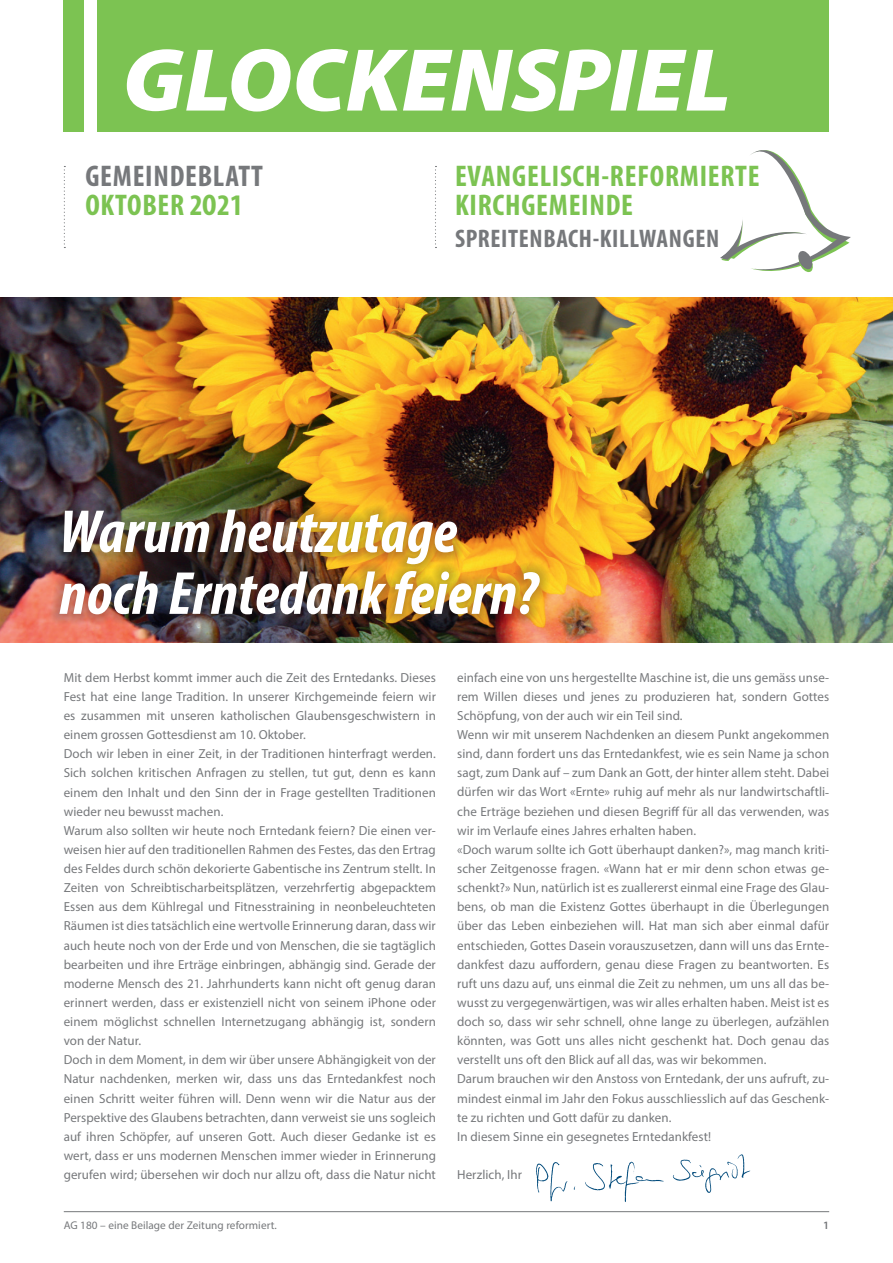
<style>
.page{position:relative;width:893px;height:1263px;background:#fff}
.page>*{position:absolute;margin:0;border:0;box-sizing:border-box;transform-origin:0 0}
.t1{font:italic 900 90px "Myriad Pro";color:#fff}
.t2{font:italic 700 condensed 61.35px/61.8px "Myriad Pro";letter-spacing:.005em;color:#fff}
.t3{font:700 condensed 30px/28.5px "Myriad Pro";letter-spacing:.025em;color:#7cc352}
.t4{font:700 condensed 30px "Myriad Pro";letter-spacing:.025em;color:#76787b}
.t5{font:700 condensed 25.5px "Myriad Pro";letter-spacing:.025em;color:#76787b}
.t6{font:13.2px/19px "Myriad Pro";letter-spacing:.005em;color:#76787b}
.t7{font:11.25px "Myriad Pro";letter-spacing:.005em;color:#76787b}
.t8{font:600 11.25px "Myriad Pro";color:#76787b}
.s1{font-weight:600;font-style:normal;font-size:180px}
</style>
<div class="page">
<div style="left:64px;top:0;width:765px;height:132px;background:#7cc352"></div>
<svg style="left:435px;top:166px;width:1px;height:82px"></svg>
<svg style="left:64px;top:166px;width:1px;height:82px"></svg>
<svg style="left:720px;top:150px;width:131px;height:122px"></svg>
<hr style="left:64px;top:1211px;width:765px;height:1px;background:#76787b">
<img style="left:0;top:298px;width:893px;height:345px">
<div style="left:49px;top:499px;width:501px;height:125px;background:#231f20;opacity:.5"></div>
<img style="left:536px;top:1154px;width:215px;height:48px">
<h1 class="t1" style="left:73px;top:30px;width:660px"><span class="s1">|</span> GLOCKENSPIEL</h1>
<h3 class="t4" style="left:85px;top:157px;width:179px">GEMEINDEBLATT</h3>
<h3 class="t3" style="left:85px;top:190px;width:159px">OKTOBER 2O21</h3>
<h3 class="t3" style="left:455px;top:161px;width:306px">EVANGELISCH-REFORMIERTE<br>KIRCHGEMEINDE</h3>
<h3 class="t5" style="left:455px;top:223px;width:266px">SPREITENBACH-KILLWANGEN</h3>
<h2 class="t2" style="left:59px;top:499px;width:479px">Warum heutzutage noch Erntedank feiern?</h2>
<p class="t6" style="left:64px;top:667px;width:374px">Mit dem Herbst kommt immer auch die Zeit des Erntedanks. Dieses Fest hat eine lange Tradition. In unserer Kirchgemeinde feiern wir es zusammen mit unseren katholischen Glaubensgeschwistern in einem grossen Gottesdienst am 10. Oktober.<br>Doch wir leben in einer Zeit, in der Traditionen hinterfragt werden.<br>Sich solchen kritischen Anfragen zu stellen, tut gut, denn es kann einem den Inhalt und den Sinn der in Frage gestellten Traditionen wieder neu bewusst machen.<br>Warum also sollten wir heute noch Erntedank feiern? Die einen ver&shy;weisen hier auf den traditionellen Rahmen des Festes, das den Ertrag des Feldes durch schön dekorierte Gabentische ins Zentrum stellt. In Zeiten von Schreibtischarbeitsplätzen, verzehrfertig abgepacktem Essen aus dem Kühlregal und Fitnesstraining in neonbeleuchteten Räumen ist dies tatsächlich eine wertvolle Erinnerung daran, dass wir auch heute noch von der Erde und von Menschen, die sie tagtäglich bearbeiten und ihre Erträge einbringen, abhängig sind. Gerade der moderne Mensch des 21. Jahrhunderts kann nicht oft genug daran erinnert werden, dass er existenziell nicht von seinem iPhone oder einem möglichst schnellen Internetzugang abhängig ist, sondern von der Natur.<br>Doch in dem Moment, in dem wir über unsere Abhängigkeit von der Natur nachdenken, merken wir, dass uns das Erntedankfest noch einen Schritt weiter führen will. Denn wenn wir die Natur aus der Perspektive des Glaubens betrachten, dann verweist sie uns sogleich auf ihren Schöpfer, auf unseren Gott. Auch dieser Gedanke ist es wert, dass er uns modernen Menschen immer wieder in Erinnerung gerufen wird; übersehen wir doch nur allzu oft, dass die Natur nicht</p>
<p class="t6" style="left:457px;top:667px;width:374px">einfach eine von uns hergestellte Maschine ist, die uns gemäss unse&shy;rem Willen dieses und jenes zu produzieren hat, sondern Gottes Schöpfung, von der auch wir ein Teil sind.<br>Wenn wir mit unserem Nachdenken an diesem Punkt angekommen sind, dann fordert uns das Erntedankfest, wie es sein Name ja schon sagt, zum Dank auf – zum Dank an Gott, der hinter allem steht. Dabei dürfen wir das Wort «Ernte» ruhig auf mehr als nur landwirtschaftli&shy;che Erträge beziehen und diesen Begriff für all das verwenden, was wir im Verlaufe eines Jahres erhalten haben.<br>«Doch warum sollte ich Gott überhaupt danken?», mag manch kriti&shy;scher Zeitgenosse fragen. «Wann hat er mir denn schon etwas ge&shy;schenkt?» Nun, natürlich ist es zuallererst einmal eine Frage des Glau&shy;bens, ob man die Existenz Gottes überhaupt in die Überlegungen über das Leben einbeziehen will. Hat man sich aber einmal dafür entschieden, Gottes Dasein vorauszusetzen, dann will uns das Ernte&shy;dankfest dazu auffordern, genau diese Fragen zu beantworten. Es ruft uns dazu auf, uns einmal die Zeit zu nehmen, um uns all das be&shy;wusst zu vergegenwärtigen, was wir alles erhalten haben. Meist ist es doch so, dass wir sehr schnell, ohne lange zu überlegen, aufzählen könnten, was Gott uns alles nicht geschenkt hat. Doch genau das verstellt uns oft den Blick auf all das, was wir bekommen.<br>Darum brauchen wir den Anstoss von Erntedank, der uns aufruft, zu&shy;mindest einmal im Jahr den Fokus ausschliesslich auf das Geschenk&shy;te zu richten und Gott dafür zu danken.<br>In diesem Sinne ein gesegnetes Erntedankfest!</p>
<p class="t6" style="left:457px;top:1165px;width:66px">Herzlich, Ihr</p>
<p class="t7" style="left:64px;top:1218px;width:214px">AG 180 – eine Beilage der Zeitung reformiert.</p>
<p class="t8" style="left:823px;top:1218px;width:8px">1</p>
</div>
